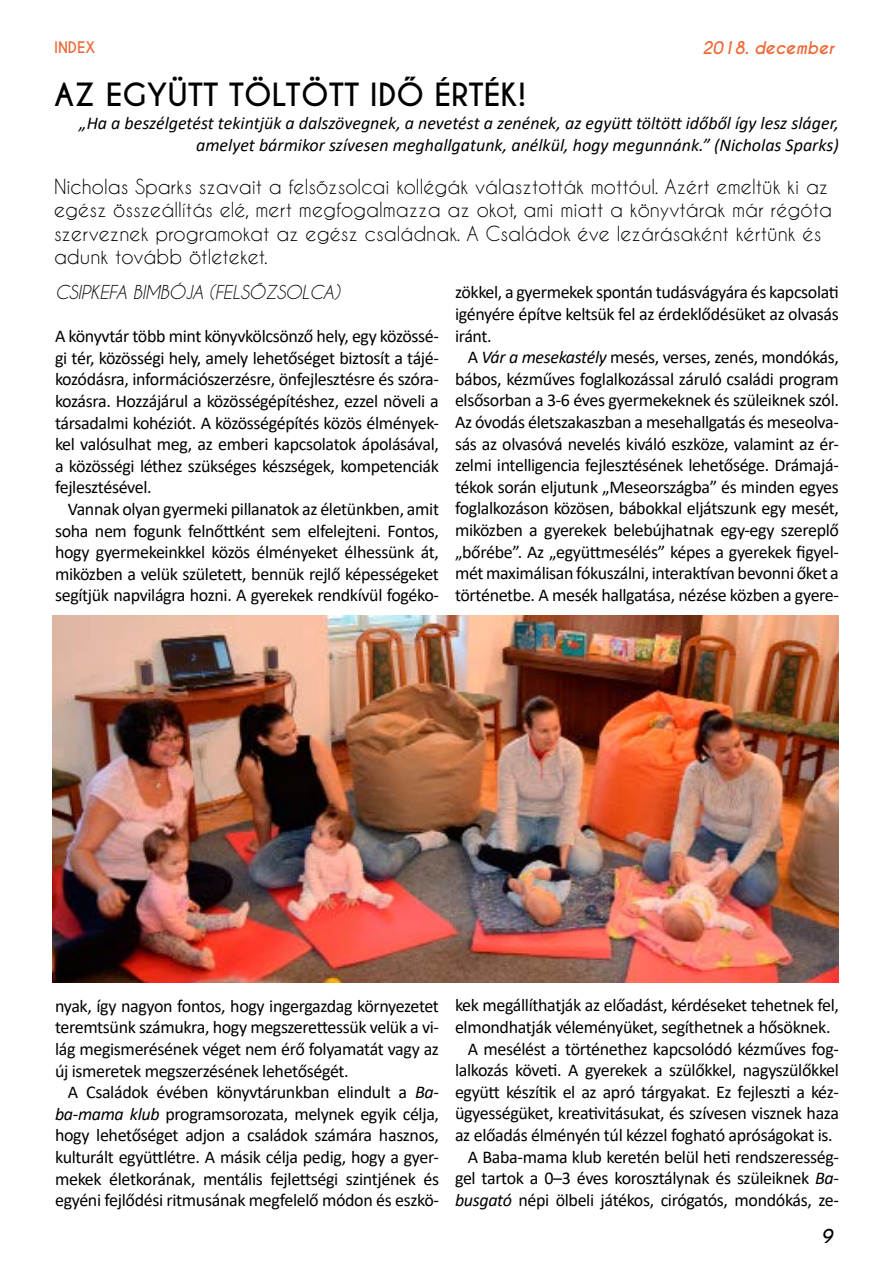
<style>
.page{position:relative;width:893px;height:1263px;background:#fff}
.page>*{position:absolute;margin:0;border:0;box-sizing:border-box;transform-origin:0 0}
.t1{font:700 30px "Caviar Dreams";color:#000}
.t2{font:19.5px/23.4px "Caviar Dreams";color:#000}
.t3{font:18px/21.6px "Calibri";letter-spacing:-.02em;color:#000;text-align:justify}
.t4{font:italic 18px/21.6px "Calibri";color:#000;text-align:right}
.t5{font:italic 18px "Caviar Dreams";letter-spacing:-.02em;color:#000}
.t6{font:italic 700 18px "Caviar Dreams";color:#000}
.t7{font:italic 700 16.5px "Caviar Dreams";color:#ec6835}
.t8{font:700 15px "Caviar Dreams";color:#ec6835}
.s1{font-style:italic}
</style>
<div class="page">
<img style="left:53px;top:615px;width:785px;height:367px">
<p class="t8" style="left:54px;top:38px;width:9px">INDEX</p>
<p class="t7" style="left:702px;top:38px;width:134px">2018. december</p>
<h1 class="t1" style="left:54px;top:77px;width:251px">AZ EGYÜTT TÖ LTÖTT</h1>
<h1 class="t1" style="left:370px;top:77px;width:158px">IDŐ ÉRTÉK!</h1>
<p class="t4" style="left:79px;top:111px;width:761px">„Ha a beszélgetést tekintjük a dalszövegnek, a nevetést a zenének, az együtt töltött időből így lesz sláger, amelyet bármikor szívesen meghallgatunk, anélkül, hogy megunnánk.” (Nicholas Sparks)</p>
<p class="t2" style="left:54px;top:174px;width:779px">Nicholas Sparks szavait a felsőzsolcai kollégák választották mottóul. Azért emeltük ki az egész összeállítás elé, mert megfogalmazza az okot, ami miatt a könyvtárak már régóta szerveznek programokat az egész családnak. A Családok éve lezárásaként kértünk és adunk tovább ötleteket.</p>
<p class="t5" style="left:55px;top:282px;width:286px">CSIPKEFA BIMBÓJA (FELSŐZSOLCA)</p>
<p class="t3" style="left:55px;top:325px;width:385px">A könyvtár több mint könyvkölcsönző hely, egy közössé&shy;gi tér, közösségi hely, amely lehetőséget biztosít a tájé&shy;kozódásra, információszerzésre, önfejlesztésre és szóra&shy;kozásra. Hozzájárul a közösségépítéshez, ezzel növeli a társadalmi kohéziót. A közösségépítés közös élmények&shy;kel valósulhat meg, az emberi kapcsolatok ápolásával, a közösségi léthez szükséges készségek, kompetenciák fejlesztésével.</p>
<p class="t3" style="left:55px;top:498px;width:385px;text-indent:13px">Vannak olyan gyermeki pillanatok az életünkben, amit soha nem fogunk felnőttként sem elfelejteni. Fontos, hogy gyermekeinkkel közös élményeket élhessünk át, miközben a velük született, bennük rejlő képességeket segítjük napvilágra hozni. A gyerekek rendkívül fogéko-</p>
<p class="t3" style="left:455px;top:281px;width:385px">zökkel, a gyermekek spontán tudásvágyára és kapcsolati igényére építve keltsük fel az érdeklődésüket az olvasás iránt.</p>
<p class="t3" style="left:455px;top:346px;width:385px;text-indent:13px">A <span class="s1">Vár a mesekastély</span> mesés, verses, zenés, mondókás, bábos, kézműves foglalkozással záruló családi program elsősorban a 3-6 éves gyermekeknek és szüleiknek szól.<br>Az óvodás életszakaszban a mesehallgatás és meseolva&shy;sás az olvasóvá nevelés kiváló eszköze, valamint az ér&shy;zelmi intelligencia fejlesztésének lehetősége. Drámajá&shy;tékok során eljutunk „Meseországba” és minden egyes foglalkozáson közösen, bábokkal eljátszunk egy mesét, miközben a gyerekek belebújhatnak egy-egy szereplő „bőrébe”. Az „együttmesélés” képes a gyerekek figyel&shy;mét maximálisan fókuszálni, interaktívan bevonni őket a történetbe. A mesék hallgatása, nézése közben a gyere-</p>
<p class="t3" style="left:55px;top:995px;width:385px">nyak, így nagyon fontos, hogy ingergazdag környezetet teremtsünk számukra, hogy megszerettessük velük a vi&shy;lág megismerésének véget nem érő folyamatát vagy az új ismeretek megszerzésének lehetőségét.</p>
<p class="t3" style="left:55px;top:1081px;width:385px;text-indent:13px">A Családok évében könyvtárunkban elindult a <span class="s1">Ba&shy;ba-mama klub</span> programsorozata, melynek egyik célja, hogy lehetőséget adjon a családok számára hasznos, kulturált együttlétre. A másik célja pedig, hogy a gyer&shy;mekek életkorának, mentális fejlettségi szintjének és egyéni fejlődési ritmusának megfelelő módon és eszkö-</p>
<p class="t3" style="left:455px;top:994px;width:385px">kek megállíthatják az előadást, kérdéseket tehetnek fel,</p>
<p class="t3" style="left:455px;top:1016px;width:377px">elmondhatják véleményüket, segíthetnek a hősöknek.</p>
<p class="t3" style="left:468px;top:1037px;width:373px">A mesélést a történethez kapcsolódó kézműves fog-</p>
<p class="t3" style="left:455px;top:1059px;width:385px">lalkozás követi. A gyerekek a szülőkkel, nagyszülőkkel</p>
<p class="t3" style="left:455px;top:1080px;width:385px">együtt készítik el az apró tárgyakat. Ez fejleszti a kéz-</p>
<p class="t3" style="left:455px;top:1102px;width:385px">ügyességüket, kreativitásukat, és szívesen visznek haza</p>
<p class="t3" style="left:455px;top:1124px;width:379px">az előadás élményén túl kézzel fogható apróságokat is.</p>
<p class="t3" style="left:468px;top:1145px;width:373px">A Baba-mama klub keretén belül heti rendszeresség-</p>
<p class="t3" style="left:455px;top:1167px;width:385px">gel tartok a 0–3 éves korosztálynak és szüleiknek <span class="s1">Ba-</span></p>
<p class="t3" style="left:455px;top:1188px;width:385px"><span class="s1">busgató</span> népi ölbeli játékos, cirógatós, mondókás, ze-</p>
<p class="t6" style="left:821px;top:1226px;width:13px">9</p>
</div>
